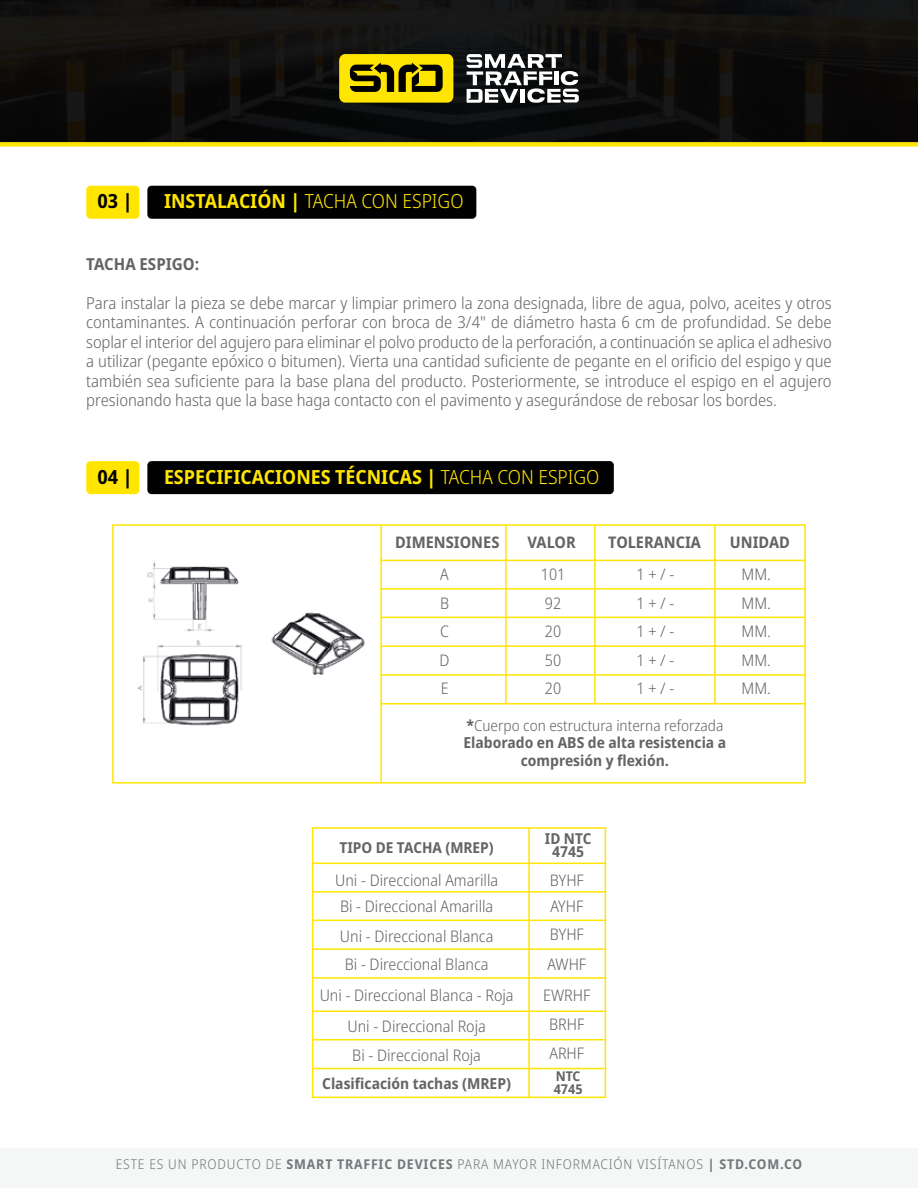
<style>
.page{position:relative;width:918px;height:1188px;background:#fff}
.page>*{position:absolute;margin:0;border:0;box-sizing:border-box;transform-origin:0 0}
.t1{font:700 semi-condensed 19.5px "Noto Sans";color:#ffe500}
.t2{font:300 semi-condensed 19.5px "Noto Sans";color:#ffe500}
.t3{font:700 semi-condensed 19.5px "Noto Sans";color:#010101}
.t4{font:300 semi-condensed 16.5px/19.5px "Noto Sans";color:#646464;text-align:justify}
.t5{font:700 semi-condensed 16.5px "Noto Sans";color:#646464}
.t6{font:300 semi-condensed 15.9px/30px "Noto Sans";color:#646464;text-align:center}
.t7{font:700 semi-condensed 15.9px "Noto Sans";color:#646464}
.t8{font:700 semi-condensed 15.15px/17.4px "Noto Sans";color:#646464;text-align:center}
.t9{font:700 semi-condensed 15px/13.5px "Noto Sans";color:#646464;text-align:center}
.t10{font:300 semi-condensed 13.5px "Noto Sans";letter-spacing:.06em;color:#76777b}
.t11{font:700 semi-condensed 13.5px/13.5px "Noto Sans";color:#646464}
.s1{font-weight:700}
.s2{font-weight:300}
</style>
<div class="page">
<img style="left:0;top:0;width:918px;height:142px">
<div style="left:0;top:1148px;width:918px;height:40px;background:#f5f6f6"></div>
<div style="left:86px;top:461px;width:53px;height:33px;background:#ffe500;border-radius:4px"></div>
<div style="left:147px;top:461px;width:467px;height:33px;background:#010101;border-radius:4px"></div>
<div style="left:86px;top:186px;width:53px;height:33px;background:#ffe500;border-radius:4px"></div>
<div style="left:147px;top:186px;width:329px;height:33px;background:#010101;border-radius:4px"></div>
<div style="left:339px;top:54px;width:114px;height:49px;background:#ffe500;border-radius:6px"></div>
<svg style="left:350px;top:63px;width:93px;height:29px"></svg>
<svg style="left:467px;top:54px;width:112px;height:49px"></svg>
<div style="left:0;top:142px;width:918px;height:5px;background:#ffe500"></div>
<img style="left:137px;top:559px;width:273px;height:167px">
<hr style="left:381px;top:560px;width:424px;height:1px;background:#ffe500">
<hr style="left:381px;top:588px;width:424px;height:2px;background:#ffe500">
<hr style="left:381px;top:645px;width:424px;height:2px;background:#ffe500">
<hr style="left:381px;top:674px;width:424px;height:2px;background:#ffe500">
<hr style="left:381px;top:703px;width:424px;height:2px;background:#ffe500">
<hr style="left:381px;top:617px;width:424px;height:1px;background:#ffe500">
<hr style="left:594px;top:525px;width:2px;height:179px;background:#ffe500">
<hr style="left:505px;top:525px;width:2px;height:179px;background:#ffe500">
<hr style="left:380px;top:525px;width:2px;height:258px;background:#ffe500">
<hr style="left:714px;top:525px;width:2px;height:179px;background:#ffe500">
<div style="left:112px;top:524px;width:694px;height:260px;border:2px solid #ffe500"></div>
<hr style="left:313px;top:1011px;width:292px;height:1px;background:#ffe500">
<hr style="left:313px;top:1068px;width:292px;height:1px;background:#ffe500">
<hr style="left:313px;top:1039px;width:292px;height:1px;background:#ffe500">
<hr style="left:313px;top:863px;width:292px;height:1px;background:#ffe500">
<hr style="left:313px;top:891px;width:292px;height:2px;background:#ffe500">
<hr style="left:313px;top:948px;width:292px;height:2px;background:#ffe500">
<hr style="left:313px;top:977px;width:292px;height:2px;background:#ffe500">
<hr style="left:313px;top:920px;width:292px;height:1px;background:#ffe500">
<hr style="left:528px;top:828px;width:2px;height:269px;background:#ffe500">
<div style="left:312px;top:827px;width:294px;height:271px;border:2px solid #ffe500"></div>
<p class="t3" style="left:98px;top:187px;width:37px">03 |</p>
<p class="t2" style="left:164px;top:188px;width:301px"><span class="s1">INSTALACIÓN |</span> TACHA CON ESPIGO</p>
<p class="t5" style="left:86px;top:252px;width:115px">TACHA ESPIGO:</p>
<p class="t4" style="left:86px;top:293px;width:747px">Para instalar la pieza se debe marcar y limpiar primero la zona designada, libre de agua, polvo, aceites y otros contaminantes. A continuación perforar con broca de 3/4" de diámetro hasta 6 cm de profundidad. Se debe soplar el interior del agujero para eliminar el polvo producto de la perforación, a continuación se aplica el adhesivo a utilizar (pegante epóxico o bitumen). Vierta una cantidad suficiente de pegante en el orificio del espigo y que también sea suficiente para la base plana del producto. Posteriormente, se introduce el espigo en el agujero presionando hasta que la base haga contacto con el pavimento y asegurándose de rebosar los bordes.</p>
<p class="t3" style="left:98px;top:463px;width:37px">04 |</p>
<p class="t1" style="left:164px;top:463px;width:437px">ESPECIFICACIONES TÉCNICAS | <span class="s2">TACHA CON ESPIGO</span></p>
<p class="t7" style="left:395px;top:531px;width:106px">DIMENSIONES</p>
<p class="t7" style="left:527px;top:531px;width:50px">VALOR</p>
<p class="t7" style="left:608px;top:531px;width:94px">TOLERANCIA</p>
<p class="t7" style="left:730px;top:531px;width:62px">UNIDAD</p>
<p class="t6" style="left:440px;top:559px;width:10px">A</p>
<p class="t6" style="left:541px;top:559px;width:26px">101</p>
<p class="t6" style="left:636px;top:559px;width:39px">1 + / -</p>
<p class="t6" style="left:742px;top:559px;width:31px">MM.</p>
<p class="t6" style="left:440px;top:589px;width:11px">B</p>
<p class="t6" style="left:545px;top:589px;width:18px">92</p>
<p class="t6" style="left:636px;top:589px;width:39px">1 + / -</p>
<p class="t6" style="left:742px;top:589px;width:31px">MM.</p>
<p class="t6" style="left:440px;top:617px;width:10px">C</p>
<p class="t6" style="left:545px;top:617px;width:18px">20</p>
<p class="t6" style="left:636px;top:617px;width:39px">1 + / -</p>
<p class="t6" style="left:742px;top:617px;width:31px">MM.</p>
<p class="t6" style="left:440px;top:646px;width:12px">D</p>
<p class="t6" style="left:545px;top:646px;width:18px">50</p>
<p class="t6" style="left:636px;top:646px;width:39px">1 + / -</p>
<p class="t6" style="left:742px;top:646px;width:31px">MM.</p>
<p class="t6" style="left:441px;top:674px;width:9px">E</p>
<p class="t6" style="left:545px;top:674px;width:18px">20</p>
<p class="t6" style="left:636px;top:674px;width:39px">1 + / -</p>
<p class="t6" style="left:742px;top:674px;width:31px">MM.</p>
<p class="t8" style="left:464px;top:717px;width:264px">*<span class="s2">Cuerpo con estructura interna reforzada<br></span>Elaborado en ABS de alta resistencia a compresión y flexión.</p>
<p class="t9" style="left:339px;top:841px;width:156px">TIPO DE TACHA (MREP)</p>
<p class="t9" style="left:545px;top:832px;width:48px">ID NTC<br>4745</p>
<p class="t6" style="left:335px;top:867px;width:165px;line-height:26.7px">Uni - Direccional Amarilla<br>Bi - Direccional Amarilla</p>
<p class="t6" style="left:340px;top:922px;width:155px;line-height:28.5px">Uni - Direccional Blanca<br>Bi - Direccional Blanca</p>
<p class="t6" style="left:320px;top:981px;width:195px">Uni - Direccional Blanca - Roja<br>Uni - Direccional Roja<br>Bi - Direccional Roja</p>
<p class="t8" style="left:322px;top:1075px;width:190px">Clasificación tachas (MREP)</p>
<p class="t6" style="left:550px;top:867px;width:36px;line-height:27px;text-align:justify">BYHF AYHF BYHF</p>
<p class="t6" style="left:543px;top:950px;width:49px;line-height:30.9px;text-align:left">AWHF<br>EWRHF</p>
<p class="t6" style="left:549px;top:1011px;width:37px;line-height:28.7px;text-align:left">BRHF<br>ARHF</p>
<p class="t11" style="left:554px;top:1069px;width:30px">NTC<br>4745</p>
<p class="t10" style="left:116px;top:1155px;width:688px">ESTE ES UN PRODUCTO DE <span class="s1">SMART TRAFFIC DEVICES</span> PARA MAYOR INFORMACIÓN VISÍTANOS <span class="s1">| STD.COM.CO</span></p>
</div>
